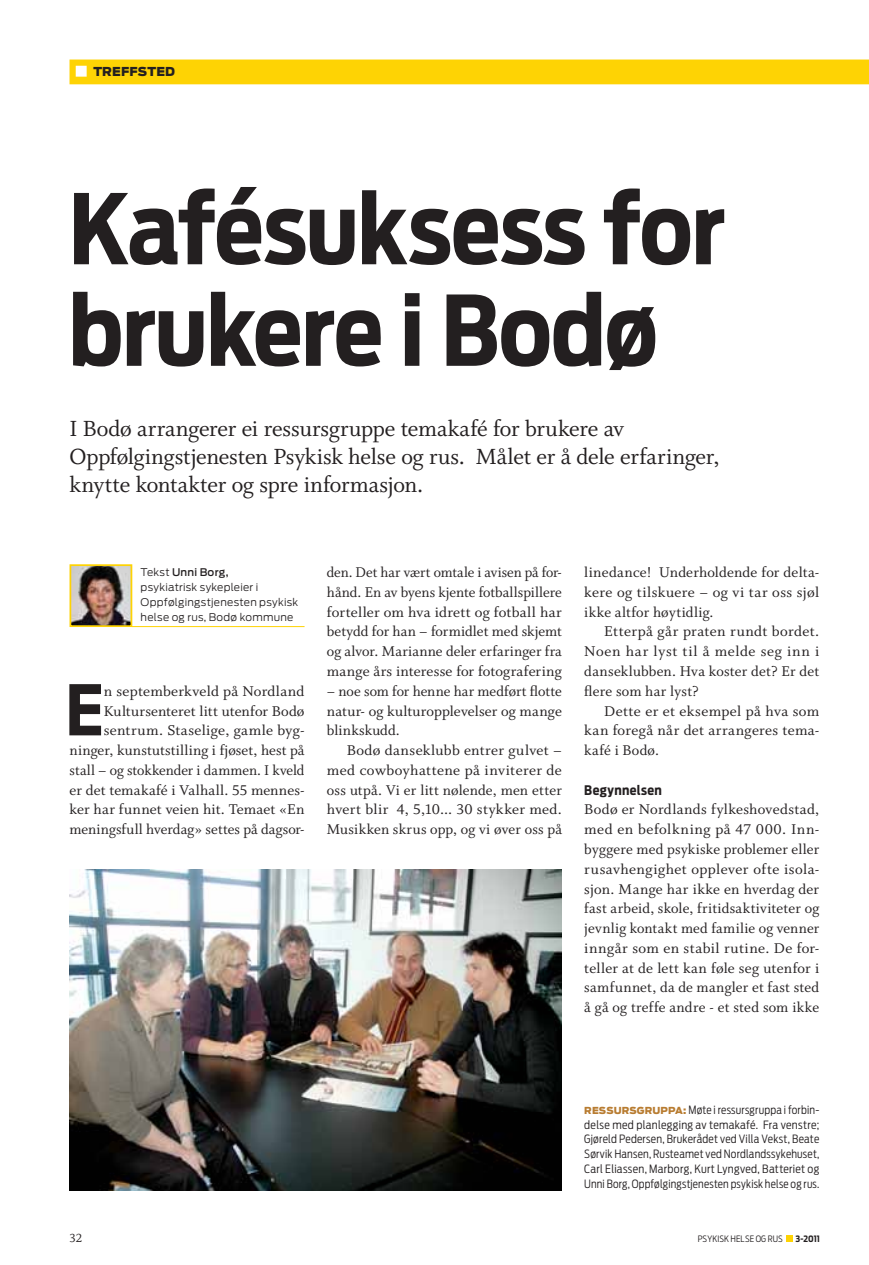
<style>
.page{position:relative;width:869px;height:1265px;background:#fff}
.page>*{position:absolute;margin:0;border:0;box-sizing:border-box;transform-origin:0 0}
.t1{font:700 96.25px/101.5px "Antenna Cond";letter-spacing:-.01em;color:#231f20}
.t2{font:700 69.12px "Antenna Cond";color:#231f20}
.t3{font:24.5px/28px "Whitman Roman LF";letter-spacing:-.01em;color:#231f20}
.t4{font:15.75px/19.8px "Whitman Roman LF";letter-spacing:.01em;color:#231f20;text-align:justify}
.t5{font:700 13.12px "Antenna Cond";letter-spacing:.025em;color:#231f20}
.t6{font:13.12px "Whitman Roman LF";color:#231f20}
.t7{font:900 12.25px "Antenna";letter-spacing:.01em;color:#231f20}
.t8{font:300 11.38px/14.9px "Antenna Cond";letter-spacing:.015em;color:#231f20;text-align:justify}
.t9{font:300 10.5px/14.9px "Antenna";letter-spacing:.025em;color:#231f20}
.t10{font:900 9.62px "Antenna";color:#b87c31}
.t11{font:300 8.75px "Antenna Cond";letter-spacing:.01em;color:#231f20}
.t12{font:700 8.75px "Antenna Cond";color:#231f20}
.s1{font-weight:500}
.s2{font-family:"Antenna";font-weight:900;font-size:9.62px;color:#b87c31}
</style>
<div class="page">
<div style="left:69px;top:60px;width:799px;height:24px;background:#fed304"></div>
<hr style="left:132px;top:626px;width:172px;height:1px;background:#fed304">
<img style="left:72px;top:567px;width:57px;height:57px">
<div style="left:69px;top:564px;width:63px;height:63px;border:2px solid #fed304"></div>
<div style="left:785px;top:1235px;width:7px;height:7px;background:#fed304"></div>
<img style="left:69px;top:870px;width:492px;height:321px">
<p class="t7" style="left:93px;top:64px;width:83px">TREFFSTED</p>
<h1 class="t1" style="left:68px;top:179px;width:657px">Kafésuksess for brukere i Bodø</h1>
<h3 class="t3" style="left:69px;top:415px;width:651px">I Bodø arrangerer ei ressursgruppe temakafé for brukere av<br>Oppfølgingstjenesten Psykisk helse og rus. Målet er å dele erfaringer, knytte kontakter og spre informasjon.</h3>
<p class="t9" style="left:141px;top:565px;width:159px">Tekst <span class="s1">Unni Borg,<br></span>psykiatrisk sykepleier i<br>Oppfølgingstjenesten psykisk helse og rus, Bodø kommune</p>
<p class="t4" style="left:327px;top:563px;width:236px">den. Det har vært omtale i avisen på for&shy;hånd. En av byens kjente fotballspillere forteller om hva idrett og fotball har betydd for han – formidlet med skjemt og alvor. Marianne deler erfaringer fra mange års interesse for fotografering</p>
<p class="t4" style="left:327px;top:681px;width:236px">– noe som for henne har medført flotte natur- og kulturopplevelser og mange blinkskudd.</p>
<p class="t4" style="left:327px;top:741px;width:236px;text-indent:20px">Bodø danseklubb entrer gulvet – med cowboyhattene på inviterer de oss utpå. Vi er litt nølende, men etter hvert blir 4, 5,10... 30 stykker med.<br>Musikken skrus opp, og vi øver oss på</p>
<h2 class="t2" style="left:65px;top:669px;width:40px">E</h2>
<p class="t4" style="left:69px;top:681px;width:236px;text-align:right">n septemberkveld på Nordland Kultursenteret litt utenfor Bodø sentrum. Staselige, gamle byg&shy;ninger, kunstutstilling i fjøset, hest på stall – og stokkender i dammen. I kveld er det temakafé i Valhall. 55 mennes&shy;ker har funnet veien hit. Temaet «En meningsfull hverdag» settes på dagsor-</p>
<p class="t4" style="left:584px;top:563px;width:236px">linedance! Underholdende for delta&shy;kere og tilskuere – og vi tar oss sjøl ikke altfor høytidlig.</p>
<p class="t4" style="left:584px;top:622px;width:236px;text-indent:20px">Etterpå går praten rundt bordet.<br>Noen har lyst til å melde seg inn i danseklubben. Hva koster det? Er det flere som har lyst?</p>
<p class="t4" style="left:584px;top:701px;width:236px;text-indent:20px">Dette er et eksempel på hva som kan foregå når det arrangeres tema&shy;kafé i Bodø.</p>
<p class="t5" style="left:584px;top:782px;width:79px">Begynnelsen</p>
<p class="t4" style="left:584px;top:800px;width:236px">Bodø er Nordlands fylkeshovedstad, med en befolkning på 47 000. Inn&shy;byggere med psykiske problemer eller rusavhengighet opplever ofte isola&shy;sjon. Mange har ikke en hverdag der fast arbeid, skole, fritidsaktiviteter og jevnlig kontakt med familie og venner inngår som en stabil rutine. De for&shy;teller at de lett kan føle seg utenfor i samfunnet, da de mangler et fast sted å gå og treffe andre - et sted som ikke</p>
<p class="t8" style="left:584px;top:1102px;width:236px;text-indent:29px"><span class="s2">URSGRUPPA:</span> Møte i ressursgruppa i forbin&shy;delse med planlegging av temakafé. Fra venstre; Gjøreld Pedersen, Brukerådet ved Villa Vekst, Beate Sørvik Hansen, Rusteamet ved Nordlandssykehuset, Carl Eliassen, Marborg, Kurt Lyngved, Batteriet og Unni Borg, Oppfølgingstjenesten psykisk helse og rus.</p>
<p class="t10" style="left:584px;top:1104px;width:9px">RESS</p>
<p class="t6" style="left:69px;top:1230px;width:14px">32</p>
<p class="t11" style="left:697px;top:1233px;width:86px">PSYKISK HELSE OG RUS</p>
<p class="t12" style="left:795px;top:1233px;width:26px">3-2011</p>
</div>
